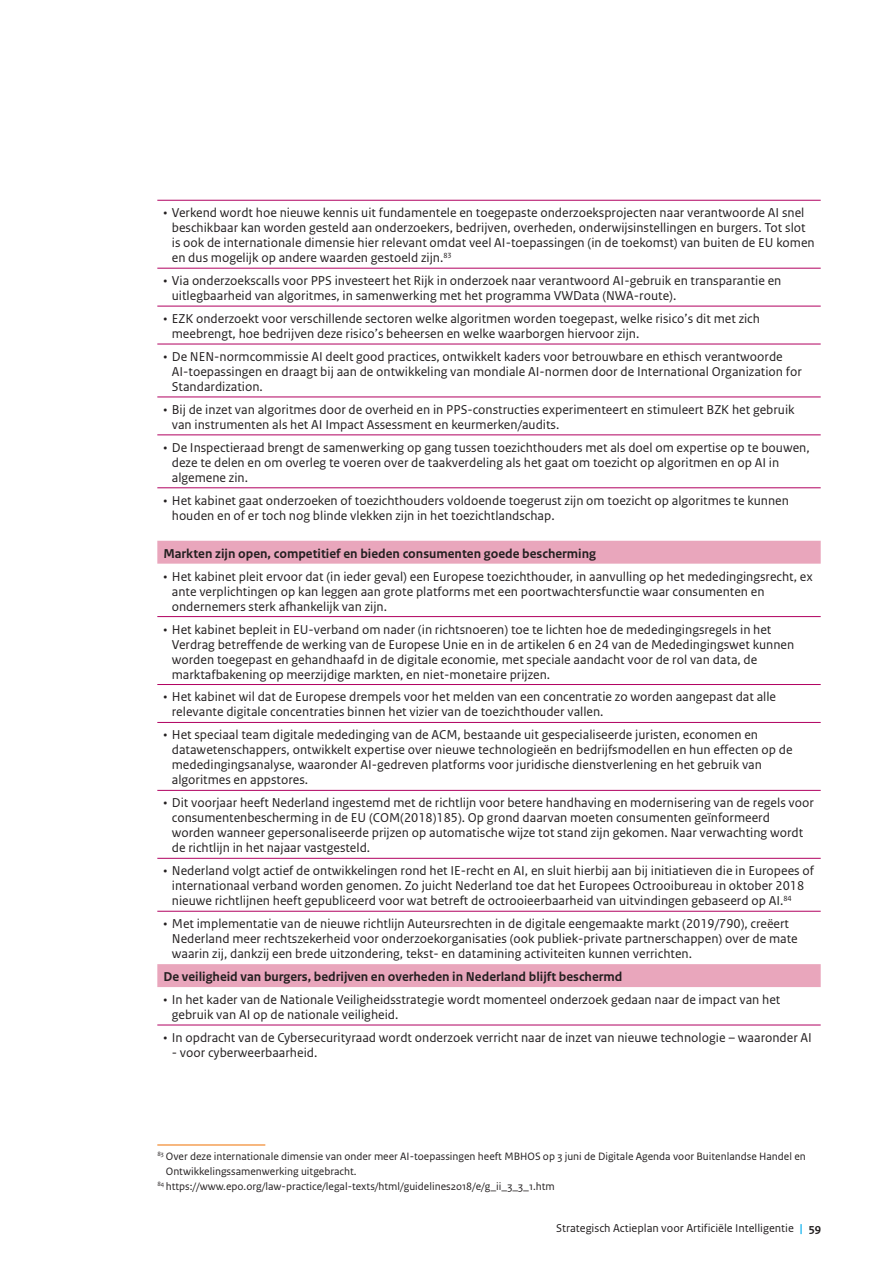
<style>
.page{position:relative;width:893px;height:1263px;background:#fff}
.page>*{position:absolute;margin:0;border:0;box-sizing:border-box;transform-origin:0 0}
.t1{font:13.5px/15px "Rijksoverheid Sans Text";color:#231f20}
._32_RO_Tabel_Broodte{font:700 13.5px "Rijksoverheid Sans Text";color:#231f20}
.t2{font:12px "Rijksoverheid Sans Text";color:#231f20}
._14_RO_Voetnoot{font:11.25px/15px "Rijksoverheid Sans Text";color:#231f20}
.s1{font-weight:700;color:#00aeef}
.s2{font-weight:700}
</style>
<div class="page">
<svg style="left:157px;top:541px;width:664px;height:446px"></svg>
<hr style="left:157px;top:200px;width:664px;height:1px;background:#b10060">
<hr style="left:157px;top:268px;width:664px;height:1px;background:#b10060">
<hr style="left:157px;top:306px;width:664px;height:1px;background:#b10060">
<hr style="left:157px;top:344px;width:664px;height:1px;background:#b10060">
<hr style="left:157px;top:397px;width:664px;height:1px;background:#b10060">
<hr style="left:157px;top:434px;width:664px;height:1px;background:#b10060">
<hr style="left:157px;top:487px;width:664px;height:1px;background:#b10060">
<hr style="left:157px;top:616px;width:664px;height:1px;background:#b10060">
<hr style="left:157px;top:684px;width:664px;height:1px;background:#b10060">
<hr style="left:157px;top:722px;width:664px;height:1px;background:#b10060">
<hr style="left:157px;top:790px;width:664px;height:1px;background:#b10060">
<hr style="left:157px;top:858px;width:664px;height:1px;background:#b10060">
<hr style="left:157px;top:911px;width:664px;height:1px;background:#b10060">
<hr style="left:157px;top:1025px;width:664px;height:1px;background:#b10060">
<hr style="left:157px;top:1144px;width:108px;height:1px;background:#ef7100">
<p class="t1" style="left:172px;top:205px;width:644px;text-indent:-9px">• Verkend wordt hoe nieuwe kennis uit fundamentele en toegepaste onderzoeksprojecten naar verantwoorde AI snel beschikbaar kan worden gesteld aan onderzoekers, bedrijven, overheden, onderwijsinstellingen en burgers. Tot slot is ook de internationale dimensie hier relevant omdat veel AI-toepassingen (in de toekomst) van buiten de EU komen en dus mogelijk op andere waarden gestoeld zijn.<sup>83</sup></p>
<p class="t1" style="left:172px;top:273px;width:611px;text-indent:-9px">• Via onderzoekscalls voor PPS investeert het Rijk in onderzoek naar verantwoord AI-gebruik en transparantie en uitlegbaarheid van algoritmes, in samenwerking met het programma VWData (NWA-route).</p>
<p class="t1" style="left:172px;top:311px;width:590px;text-indent:-9px">• EZK onderzoekt voor verschillende sectoren welke algoritmen worden toegepast, welke risico’s dit met zich meebrengt, hoe bedrijven deze risico’s beheersen en welke waarborgen hiervoor zijn.</p>
<p class="t1" style="left:172px;top:349px;width:631px;text-indent:-9px">• De NEN-normcommissie AI deelt good practices, ontwikkelt kaders voor betrouwbare en ethisch verantwoorde<br>AI-toepassingen en draagt bij aan de ontwikkeling van mondiale AI-normen door de International Organization for<br>Standardization.</p>
<p class="t1" style="left:172px;top:402px;width:624px;text-indent:-9px">• Bij de inzet van algoritmes door de overheid en in PPS-constructies experimenteert en stimuleert BZK het gebruik van instrumenten als het AI Impact Assessment en keurmerken/audits.</p>
<p class="t1" style="left:172px;top:440px;width:639px;text-indent:-9px">• De Inspectieraad brengt de samenwerking op gang tussen toezichthouders met als doel om expertise op te bouwen, deze te delen en om overleg te voeren over de taakverdeling als het gaat om toezicht op algoritmen en op AI in algemene zin.</p>
<p class="t1" style="left:172px;top:493px;width:619px;text-indent:-9px">• Het kabinet gaat onderzoeken of toezichthouders voldoende toegerust zijn om toezicht op algoritmes te kunnen houden en of er toch nog blinde vlekken zijn in het toezichtlandschap.</p>
<p class="_32_RO_Tabel_Broodte" style="left:163px;top:546px;width:434px">Markten zijn open, competitief en bieden consumenten goede bescherming</p>
<p class="t1" style="left:172px;top:569px;width:642px;text-indent:-9px">• Het kabinet pleit ervoor dat (in ieder geval) een Europese toezichthouder, in aanvulling op het mededingingsrecht, ex ante verplichtingen op kan leggen aan grote platforms met een poortwachtersfunctie waar consumenten en ondernemers sterk afhankelijk van zijn.</p>
<p class="t1" style="left:172px;top:622px;width:624px;text-indent:-9px">• Het kabinet bepleit in EU-verband om nader (in richtsnoeren) toe te lichten hoe de mededingingsregels in het Verdrag betreffende de werking van de Europese Unie en in de artikelen 6 en 24 van de Mededingingswet kunnen worden toegepast en gehandhaafd in de digitale economie, met speciale aandacht voor de rol van data, de marktafbakening op meerzijdige markten, en niet-monetaire prijzen.</p>
<p class="t1" style="left:172px;top:690px;width:606px;text-indent:-9px">• Het kabinet wil dat de Europese drempels voor het melden van een concentratie zo worden aangepast dat alle relevante digitale concentraties binnen het vizier van de toezichthouder vallen.</p>
<p class="t1" style="left:172px;top:728px;width:622px;text-indent:-9px">• Het speciaal team digitale mededinging van de ACM, bestaande uit gespecialiseerde juristen, economen en datawetenschappers, ontwikkelt expertise over nieuwe technologieën en bedrijfsmodellen en hun effecten op de mededingingsanalyse, waaronder AI-gedreven platforms voor juridische dienstverlening en het gebruik van algoritmes en appstores.</p>
<p class="t1" style="left:172px;top:796px;width:644px;text-indent:-9px">• Dit voorjaar heeft Nederland ingestemd met de richtlijn voor betere handhaving en modernisering van de regels voor consumentenbescherming in de EU (COM(2018)185). Op grond daarvan moeten consumenten geïnformeerd worden wanneer gepersonaliseerde prijzen op automatische wijze tot stand zijn gekomen. Naar verwachting wordt de richtlijn in het najaar vastgesteld.</p>
<p class="t1" style="left:172px;top:863px;width:644px;text-indent:-9px">• Nederland volgt actief de ontwikkelingen rond het IE-recht en AI, en sluit hierbij aan bij initiatieven die in Europees of internationaal verband worden genomen. Zo juicht Nederland toe dat het Europees Octrooibureau in oktober 2018 nieuwe richtlijnen heeft gepubliceerd voor wat betreft de octrooieerbaarheid van uitvindingen gebaseerd op AI.<sup>84</sup></p>
<p class="t1" style="left:172px;top:916px;width:627px;text-indent:-9px">• Met implementatie van de nieuwe richtlijn Auteursrechten in de digitale eengemaakte markt (2019/790), creëert<br>Nederland meer rechtszekerheid voor onderzoekorganisaties (ook publiek-private partnerschappen) over de mate waarin zij, dankzij een brede uitzondering, tekst- en datamining activiteiten kunnen verrichten.</p>
<p class="_32_RO_Tabel_Broodte" style="left:163px;top:969px;width:461px">De veiligheid van burgers, bedrijven en overheden in Nederland blijft beschermd</p>
<p class="t1" style="left:172px;top:992px;width:610px;text-indent:-9px">• In het kader van de Nationale Veiligheidsstrategie wordt momenteel onderzoek gedaan naar de impact van het gebruik van AI op de nationale veiligheid.</p>
<p class="t1" style="left:163px;top:1030px;width:650px">• In opdracht van de Cybersecurityraad wordt onderzoek verricht naar de inzet van nieuwe technologie – waaronder AI</p>
<p class="t1" style="left:172px;top:1045px;width:147px">- voor cyberweerbaarheid.</p>
<p class="_14_RO_Voetnoot" style="left:166px;top:1149px;width:641px;text-indent:-9px"><sup>83</sup> Over deze internationale dimensie van onder meer AI-toepassingen heeft MBHOS op 3 juni de Digitale Agenda voor Buitenlandse Handel en<br>Ontwikkelingssamenwerking uitgebracht.</p>
<p class="_14_RO_Voetnoot" style="left:157px;top:1179px;width:399px"><sup>84</sup> https://www.epo.org/law-practice/legal-texts/html/guidelines2018/e/g_ii_3_3_1.htm</p>
<p class="t2" style="left:556px;top:1221px;width:266px">Strategisch Actieplan voor Artificiële Intelligentie <span class="s1">|</span> <span class="s2">59</span></p>
</div>
